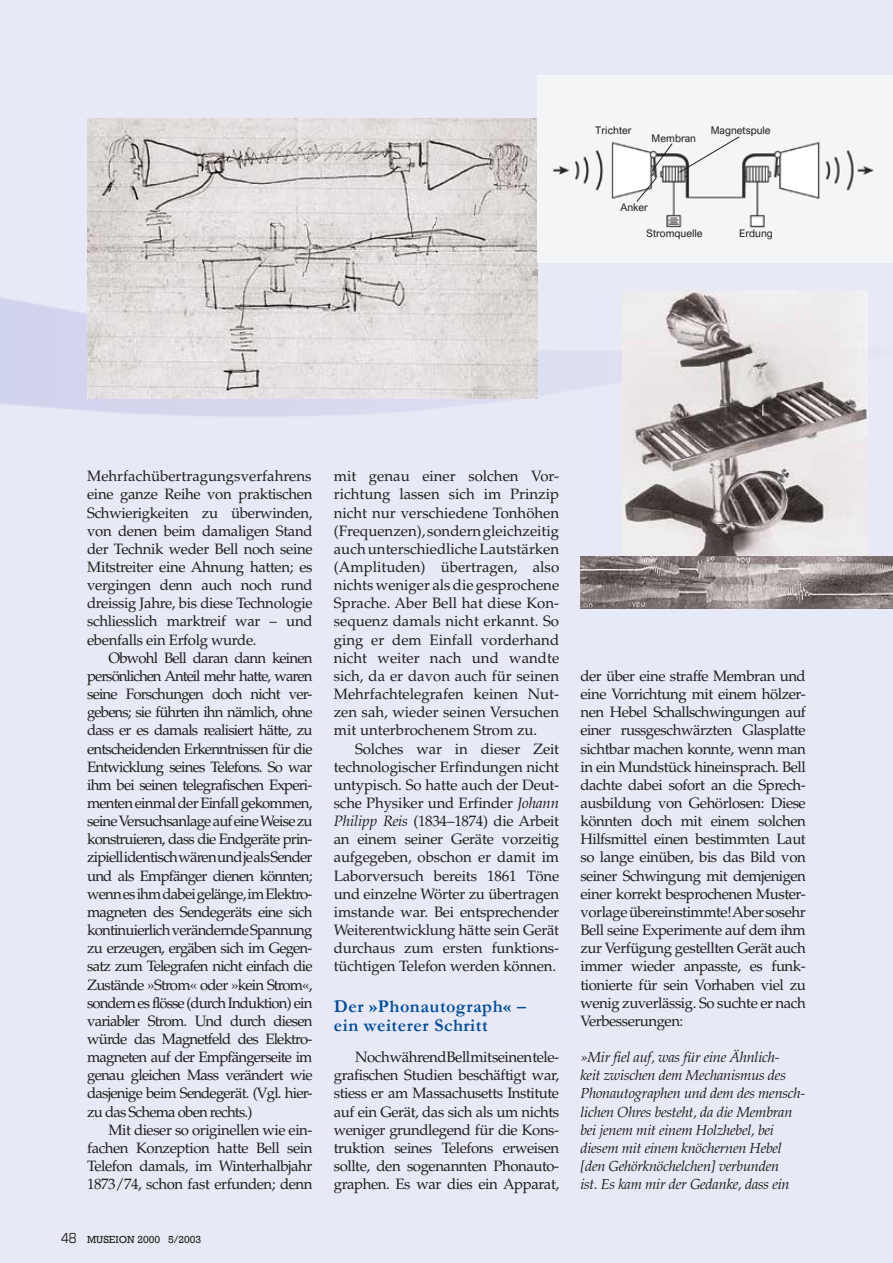
<style>
.page{position:relative;width:893px;height:1263px;background:#e8e9f6}
.page>*{position:absolute;margin:0;border:0;box-sizing:border-box;transform-origin:0 0}
.untertitel_2003_5_MA{font:700 18px/19.2px "Garamond";letter-spacing:.03em;color:#004d9d}
.body_txt_2003_5_MA3{font:15px/18.1px "Palatino LT Std";letter-spacing:-.03em;color:#1d1d1b;text-align:justify}
.vers_2003_5_MA3_indd{font:italic 14.55px/18.1px "Palatino LT Std";letter-spacing:-.02em;color:#1d1d1b}
.t1{font:10.5px "Arial Nova";color:#1d1d1b}
.fusszeile_2003_5_MA3{font:10.5px "Rockwell";color:#1d1d1b}
.s1{font-family:"Eurostile Con";font-size:15px}
.s2{font-style:italic}
</style>
<div class="page">
<img style="left:87px;top:119px;width:451px;height:279px">
<img style="left:538px;top:75px;width:355px;height:187px">
<img style="left:623px;top:290px;width:245px;height:267px">
<img style="left:580px;top:557px;width:313px;height:51px">
<svg style="left:636px;top:136px;width:104px;height:66px"></svg>
<p class="t1" style="left:595px;top:124px;width:38px">Trichter</p>
<p class="t1" style="left:652px;top:132px;width:46px">Membran</p>
<p class="t1" style="left:711px;top:124px;width:61px">Magnetspule</p>
<p class="t1" style="left:620px;top:202px;width:29px">Anker</p>
<p class="t1" style="left:646px;top:228px;width:58px">Stromquelle</p>
<p class="t1" style="left:739px;top:228px;width:35px">Erdung</p>
<p class="body_txt_2003_5_MA3" style="left:87px;top:467px;width:227px">Mehrfachübertragungsverfahrens eine ganze Reihe von praktischen Schwierigkeiten zu überwinden, von denen beim damaligen Stand der Technik weder Bell noch seine Mitstreiter eine Ahnung hatten; es vergingen denn auch noch rund dreissig Jahre, bis diese Technologie schliesslich marktreif war – und ebenfalls ein Erfolg wurde.</p>
<p class="body_txt_2003_5_MA3" style="left:87px;top:649px;width:227px;text-indent:21px">Obwohl Bell daran dann keinen persönlichen Anteil mehr hatte, waren seine Forschungen doch nicht ver&shy;gebens; sie führten ihn nämlich, ohne dass er es damals realisiert hätte, zu entscheidenden Erkenntnissen für die Entwicklung seines Telefons. So war ihm bei seinen telegrafischen Experi&shy;menten einmal der Einfall gekommen, seine Versuchsanlage auf eine Weise zu konstruieren, dass die Endgeräte prin&shy;zipiell identisch wären und je als Sender und als Empfänger dienen könnten; wenn es ihm dabei gelänge, im Elektro&shy;magneten des Sendegeräts eine sich kontinuierlich verändernde Spannung zu erzeugen, ergäben sich im Gegen&shy;satz zum Telegrafen nicht einfach die Zustände »Strom« oder »kein Strom«, sondern es flösse (durch Induktion) ein variabler Strom. Und durch diesen würde das Magnetfeld des Elektro&shy;magneten auf der Empfängerseite im genau gleichen Mass verändert wie dasjenige beim Sendegerät. (Vgl. hier&shy;zu das Schema oben rechts.)</p>
<p class="body_txt_2003_5_MA3" style="left:87px;top:1121px;width:227px;text-indent:21px">Mit dieser so originellen wie ein&shy;fachen Konzeption hatte Bell sein Telefon damals, im Winterhalbjahr 1873/74, schon fast erfunden; denn</p>
<p class="fusszeile_2003_5_MA3" style="left:61px;top:1233px;width:142px"><span class="s1">48</span> MUSEION 2000 5/2003</p>
<p class="body_txt_2003_5_MA3" style="left:334px;top:467px;width:227px">mit genau einer solchen Vor&shy;richtung lassen sich im Prinzip nicht nur verschiedene Tonhöhen (Frequenzen), sondern gleichzeitig auch unterschiedliche Lautstärken (Amplituden) übertragen, also nichts weniger als die gesprochene Sprache. Aber Bell hat diese Kon&shy;sequenz damals nicht erkannt. So ging er dem Einfall vorderhand nicht weiter nach und wandte sich, da er davon auch für seinen Mehrfachtelegrafen keinen Nut&shy;zen sah, wieder seinen Versuchen mit unterbrochenem Strom zu.</p>
<p class="body_txt_2003_5_MA3" style="left:334px;top:740px;width:227px;text-indent:21px">Solches war in dieser Zeit technologischer Erfindungen nicht untypisch. So hatte auch der Deut&shy;sche Physiker und Erfinder <span class="s2">Johann Philipp Reis</span> (1834–1874) die Arbeit an einem seiner Geräte vorzeitig aufgegeben, obschon er damit im Laborversuch bereits 1861 Töne und einzelne Wörter zu übertragen imstande war. Bei entsprechender Weiterentwicklung hätte sein Gerät durchaus zum ersten funktions&shy;tüchtigen Telefon werden können.</p>
<p class="untertitel_2003_5_MA" style="left:334px;top:996px;width:194px">Der »Phonautograph« – ein weiterer Schritt</p>
<p class="body_txt_2003_5_MA3" style="left:334px;top:1048px;width:227px;text-indent:21px">Noch während Bell mit seinen tele&shy;grafischen Studien beschäftigt war, stiess er am Massachusetts Institute auf ein Gerät, das sich als um nichts weniger grundlegend für die Kons&shy;truktion seines Telefons erweisen sollte, den sogenannten Phonauto&shy;graphen. Es war dies ein Apparat,</p>
<p class="body_txt_2003_5_MA3" style="left:580px;top:667px;width:227px">der über eine straffe Membran und eine Vorrichtung mit einem hölzer&shy;nen Hebel Schallschwingungen auf einer russgeschwärzten Glasplatte sichtbar machen konnte, wenn man in ein Mundstück hineinsprach. Bell dachte dabei sofort an die Sprech&shy;ausbildung von Gehörlosen: Diese könnten doch mit einem solchen Hilfsmittel einen bestimmten Laut so lange einüben, bis das Bild von seiner Schwingung mit demjenigen einer korrekt besprochenen Muster&shy;vorlage übereinstimmte! Aber sosehr Bell seine Experimente auf dem ihm zur Verfügung gestellten Gerät auch immer wieder anpasste, es funk&shy;tionierte für sein Vorhaben viel zu wenig zuverlässig. So suchte er nach Verbesserungen:</p>
<p class="vers_2003_5_MA3_indd" style="left:580px;top:1048px;width:226px">»Mir fiel auf, was für eine Ähnlich-<br>keit zwischen dem Mechanismus des Phonautographen und dem des mensch&shy;lichen Ohres besteht, da die Membran bei jenem mit einem Holzhebel, bei diesem mit einem knöchernen Hebel [den Gehörknöchelchen] verbunden<br>ist. Es kam mir der Gedanke, dass ein</p>
</div>
